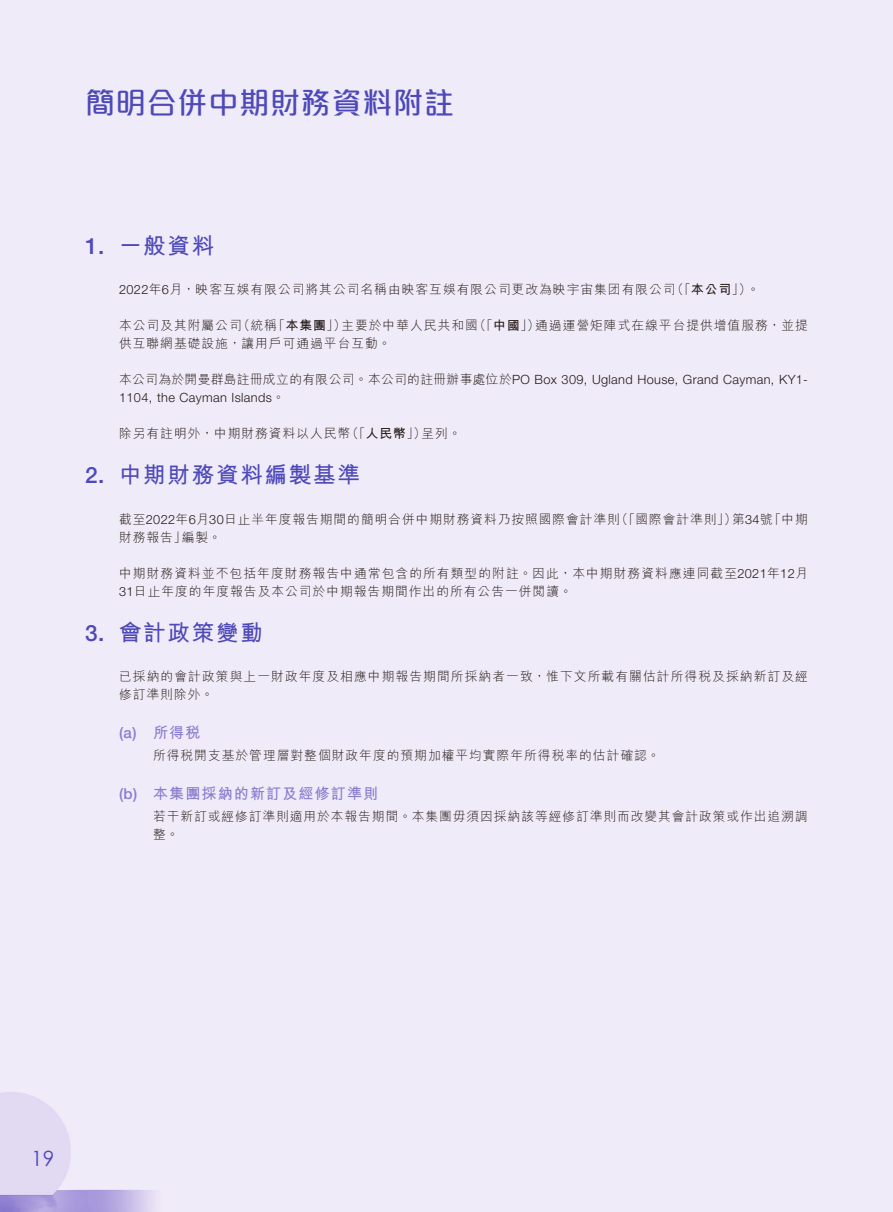
<style>
.page{position:relative;width:893px;height:1212px;background:#fff}
.page>*{position:absolute;margin:0;border:0;box-sizing:border-box;transform-origin:0 0}
.t1{font:500 30px "M Elle HK";letter-spacing:.03em;color:#4d49b9}
.t2{font:700 22.5px "M Hei HK";letter-spacing:.08em;color:#4d49b9}
.t3{font:500 22.5px "Helvetica Neue LT Std";color:#4d49b9}
.t4{font:21px "Century Gothic";color:#4d49b9}
.t5{font:700 15px "M Hei HK";letter-spacing:.08em;color:#8a7ccf}
.t6{font:500 15px "Helvetica Neue LT Std";color:#8a7ccf}
.t7{font:300 12.75px/18px "M Hei HK";letter-spacing:.08em;color:#231916}
.t8{font:300 12.75px/18px "Helvetica Neue LT Std";letter-spacing:.03em;color:#231916}
.s1{font-weight:700}
.s2{font-family:"Helvetica Neue LT Std"}
.s3{font-family:"M Hei HKS"}
.s4{font-family:"M Hei HK"}
</style>
<div class="page">
<h1 class="t1" style="left:85px;top:88px;width:371px">簡明合併中期財務資料附註</h1>
<h2 class="t3" style="left:85px;top:233px;width:21px">1.</h2>
<h2 class="t3" style="left:85px;top:462px;width:21px">2.</h2>
<h2 class="t3" style="left:85px;top:619px;width:21px">3.</h2>
<h2 class="t2" style="left:119px;top:229px;width:97px">一般資料</h2>
<p class="t7" style="left:671px;top:280px;width:81px">（「<span class="s1">本公司</span> (「</p>
<p class="t7" style="left:119px;top:280px;width:558px"><span class="s2">2022</span>年 月<span class="s2">6</span> ，映客互娛有限公司將其公司名稱由映客互娛有限公司更改為映<span class="s3">宇宙集團</span>有限公司</p>
<p class="t7" style="left:535px;top:316px;width:274px">通過運營矩陣式在線平台提供增值服務，並提</p>
<p class="t7" style="left:747px;top:280px;width:14px">。</p>
<p class="t7" style="left:237px;top:316px;width:41px">（統稱</p>
<p class="t7" style="left:273px;top:316px;width:75px">「<span class="s1">本集團</span>」）</p>
<p class="t7" style="left:473px;top:316px;width:68px">（「<span class="s1">中國</span>」）</p>
<p class="t7" style="left:119px;top:316px;width:273px">本公司及其附屬公司<br>供互聯網基礎設施，讓用戶可通過平台互動。</p>
<p class="t8" style="left:119px;top:370px;width:690px"><span class="s4">本公司為於開曼群島註冊成立的有限公司。本公司的註冊辦事處位於</span>PO Box 309, Ugland House, Grand Cayman, KY1-<br>1104, the Cayman Islands<span class="s4">。</span></p>
<p class="t7" style="left:421px;top:424px;width:41px">呈列。</p>
<p class="t7" style="left:341px;top:316px;width:138px">主要於中華人民共和國</p>
<p class="t7" style="left:346px;top:424px;width:81px">（「<span class="s1">人民幣</span>」）</p>
<p class="t7" style="left:119px;top:424px;width:233px">除另有註明外，中期財務資料以人民幣</p>
<h2 class="t2" style="left:119px;top:459px;width:242px">中期財務資料編製基準</h2>
<p class="t7" style="left:616px;top:510px;width:122px">（「國際會計準則」）</p>
<p class="t7" style="left:182px;top:510px;width:440px;text-indent:-63px">截至<span class="s2">2022</span>年 月<span class="s2">6 30</span>日止半年度報告期間的簡明合併中期財務資料乃按照國際會計準則編製。</p>
<p class="t7" style="left:732px;top:510px;width:42px">第<span class="s2">34</span>號</p>
<p class="t7" style="left:768px;top:510px;width:41px">「中期</p>
<p class="t7" style="left:119px;top:528px;width:69px">財務報告」</p>
<p class="t7" style="left:119px;top:564px;width:690px">中期財務資料並不包括年度財務報告中通常包含的所有類型的附註。因此，本中期財務資料應連同截至<span class="s2">2021</span>年<span class="s2">12</span>月<br><span class="s2">31</span>日止年度的年度報告及本公司於中期報告期間作出的所有公告一併閱讀。</p>
<h2 class="t2" style="left:119px;top:616px;width:145px">會計政策變動</h2>
<p class="t7" style="left:119px;top:667px;width:690px">已採納的會計政策與上一財政年度及相應中期報告期間所採納者一致，惟下文所載有關估計所得稅及採納新訂及經修訂準則除外。</p>
<p class="t5" style="left:153px;top:721px;width:49px">所得稅</p>
<p class="t6" style="left:119px;top:723px;width:19px">a( )</p>
<p class="t6" style="left:119px;top:785px;width:20px">b( )</p>
<p class="t7" style="left:153px;top:746px;width:508px">所得稅開支基於管理層對整個財政年度的預期加權平均實際年所得稅率的估計確認。</p>
<p class="t5" style="left:153px;top:783px;width:227px">本集團採納的新訂及經修訂準則</p>
<p class="t7" style="left:153px;top:807px;width:656px">若干新訂或經修訂準則適用於本報告期間。本集團毋須因採納該等經修訂準則而改變其會計政策或作出追溯調整。</p>
<h3 class="t4" style="left:31px;top:1144px;width:25px">19</h3>
</div>
